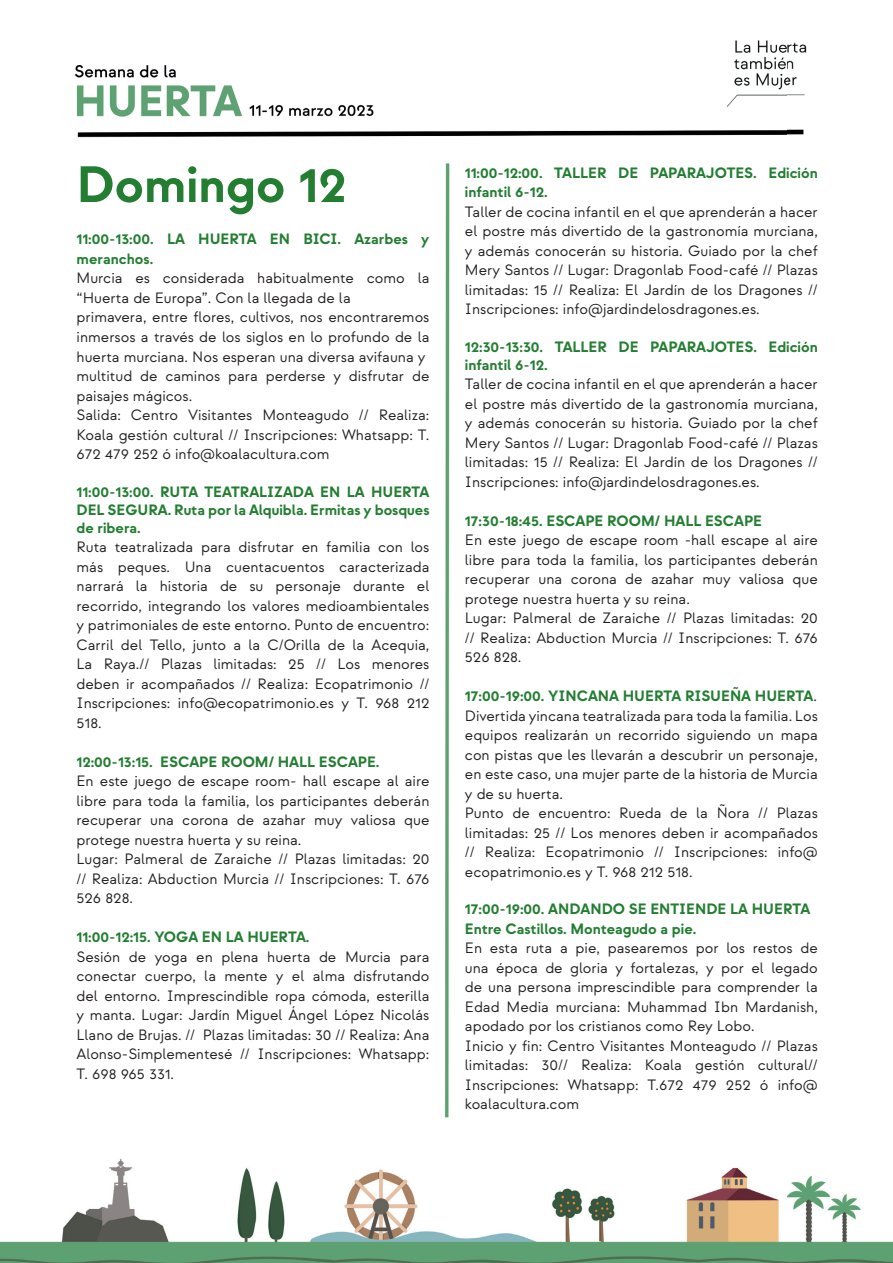
<style>
.page{position:relative;width:893px;height:1263px;background:#fff}
.page>*{position:absolute;margin:0;border:0;box-sizing:border-box;transform-origin:0 0}
.t1{font:700 51px "Strawford";color:#237e32}
.t2{font:15px/19.5px "Strawford";color:#231f20}
.t3{font:700 15px/19.5px "Strawford";color:#237e32}
.s1{font-weight:700;color:#237e32}
</style>
<div class="page">
<img style="left:0;top:40px;width:893px;height:1223px">
<h1 class="t1" style="left:77px;top:153px;width:271px">Domingo 12</h1>
<p class="t3" style="left:77px;top:230px;width:354px">11:00-13:00. LA HUERTA EN BICI. Azarbes y meranchos.</p>
<p class="t2" style="left:77px;top:269px;width:354px">Murcia es considerada habitualmente como la “Huerta de Europa”. Con la llegada de la<br>primavera, entre flores, cultivos, nos encontraremos inmersos a través de los siglos en lo profundo de la huerta murciana. Nos esperan una diversa avifauna y multitud de caminos para perderse y disfrutar de paisajes mágicos.<br>Salida: Centro Visitantes Monteagudo // Realiza:<br>Koala gestión cultural // Inscripciones: Whatsapp: T.<br>672 479 252 ó info@koalacultura.com</p>
<p class="t3" style="left:77px;top:483px;width:354px;line-height:18px;text-align:justify">11:00-13:00. RUTA TEATRALIZADA EN LA HUERTA DEL SEGURA. Ruta por la Alquibla. Ermitas y bosques de ribera.</p>
<p class="t2" style="left:77px;top:537px;width:354px;text-align:justify">Ruta teatralizada para disfrutar en familia con los más peques. Una cuentacuentos caracterizada narrará la historia de su personaje durante el recorrido, integrando los valores medioambientales y patrimoniales de este entorno. Punto de encuentro:<br>Carril del Tello, junto a la C/Orilla de la Acequia, La Raya.// Plazas limitadas: 25 // Los menores deben ir acompañados // Realiza: Ecopatrimonio // Inscripciones: info@ecopatrimonio.es y T. 968 212<br>518.</p>
<p class="t3" style="left:77px;top:752px;width:304px">12:00-13:15. ESCAPE ROOM/ HALL ESCAPE.</p>
<p class="t2" style="left:77px;top:771px;width:354px">En este juego de escape room- hall escape al aire libre para toda la familia, los participantes deberán recuperar una corona de azahar muy valiosa que protege nuestra huerta y su reina.<br>Lugar: Palmeral de Zaraiche // Plazas limitadas: 20 // Realiza: Abduction Murcia // Inscripciones: T. 676<br>526 828.</p>
<p class="t3" style="left:77px;top:927px;width:234px">11:00-12:15. YOGA EN LA HUERTA.</p>
<p class="t2" style="left:77px;top:947px;width:354px;text-align:justify">Sesión de yoga en plena huerta de Murcia para conectar cuerpo, la mente y el alma disfrutando del entorno. Imprescindible ropa cómoda, esterilla y manta. Lugar: Jardín Miguel Ángel López Nicolás Llano de Brujas. // Plazas limitadas: 30 // Realiza: Ana Alonso-Simplementesé // Inscripciones: Whatsapp:<br>T. 698 965 331.</p>
<p class="t3" style="left:465px;top:163px;width:354px">11:00-12:00. TALLER DE PAPARAJOTES. Edición infantil 6-12.</p>
<p class="t2" style="left:465px;top:202px;width:354px;text-align:justify">Taller de cocina infantil en el que aprenderán a hacer el postre más divertido de la gastronomía murciana, y además conocerán su historia. Guiado por la chef Mery Santos // Lugar: Dragonlab Food-café // Plazas limitadas: 15 // Realiza: El Jardín de los Dragones // Inscripciones: info@jardindelosdragones.es.</p>
<p class="t3" style="left:465px;top:338px;width:354px;line-height:18px">12:30-13:30. TALLER DE PAPARAJOTES. Edición infantil 6-12.</p>
<p class="t2" style="left:465px;top:374px;width:354px;text-align:justify">Taller de cocina infantil en el que aprenderán a hacer el postre más divertido de la gastronomía murciana, y además conocerán su historia. Guiado por la chef Mery Santos // Lugar: Dragonlab Food-café // Plazas limitadas: 15 // Realiza: El Jardín de los Dragones // Inscripciones: info@jardindelosdragones.es.</p>
<p class="t3" style="left:465px;top:511px;width:299px">17:30-18:45. ESCAPE ROOM/ HALL ESCAPE</p>
<p class="t2" style="left:465px;top:530px;width:354px">En este juego de escape room -hall escape al aire libre para toda la familia, los participantes deberán recuperar una corona de azahar muy valiosa que protege nuestra huerta y su reina.<br>Lugar: Palmeral de Zaraiche // Plazas limitadas: 20 // Realiza: Abduction Murcia // Inscripciones: T. 676<br>526 828.</p>
<p class="t2" style="left:465px;top:686px;width:354px"><span class="s1">17:00-19:00. YINCANA HUERTA RISUEÑA HUERTA</span>.<br>Divertida yincana teatralizada para toda la familia. Los equipos realizarán un recorrido siguiendo un mapa con pistas que les llevarán a descubrir un personaje, en este caso, una mujer parte de la historia de Murcia y de su huerta.<br>Punto de encuentro: Rueda de la Ñora // Plazas limitadas: 25 // Los menores deben ir acompañados // Realiza: Ecopatrimonio // Inscripciones: info@ ecopatrimonio.es y T. 968 212 518.</p>
<p class="t3" style="left:465px;top:899px;width:347px">17:00-19:00. ANDANDO SE ENTIENDE LA HUERTA<br>Entre Castillos. Monteagudo a pie.</p>
<p class="t2" style="left:465px;top:938px;width:354px">En esta ruta a pie, pasearemos por los restos de una época de gloria y fortalezas, y por el legado de una persona imprescindible para comprender la Edad Media murciana: Muhammad Ibn Mardanish, apodado por los cristianos como Rey Lobo.<br>Inicio y fin: Centro Visitantes Monteagudo // Plazas limitadas: 30// Realiza: Koala gestión cultural// Inscripciones: Whatsapp: T.672 479 252 ó info@ koalacultura.com</p>
</div>
